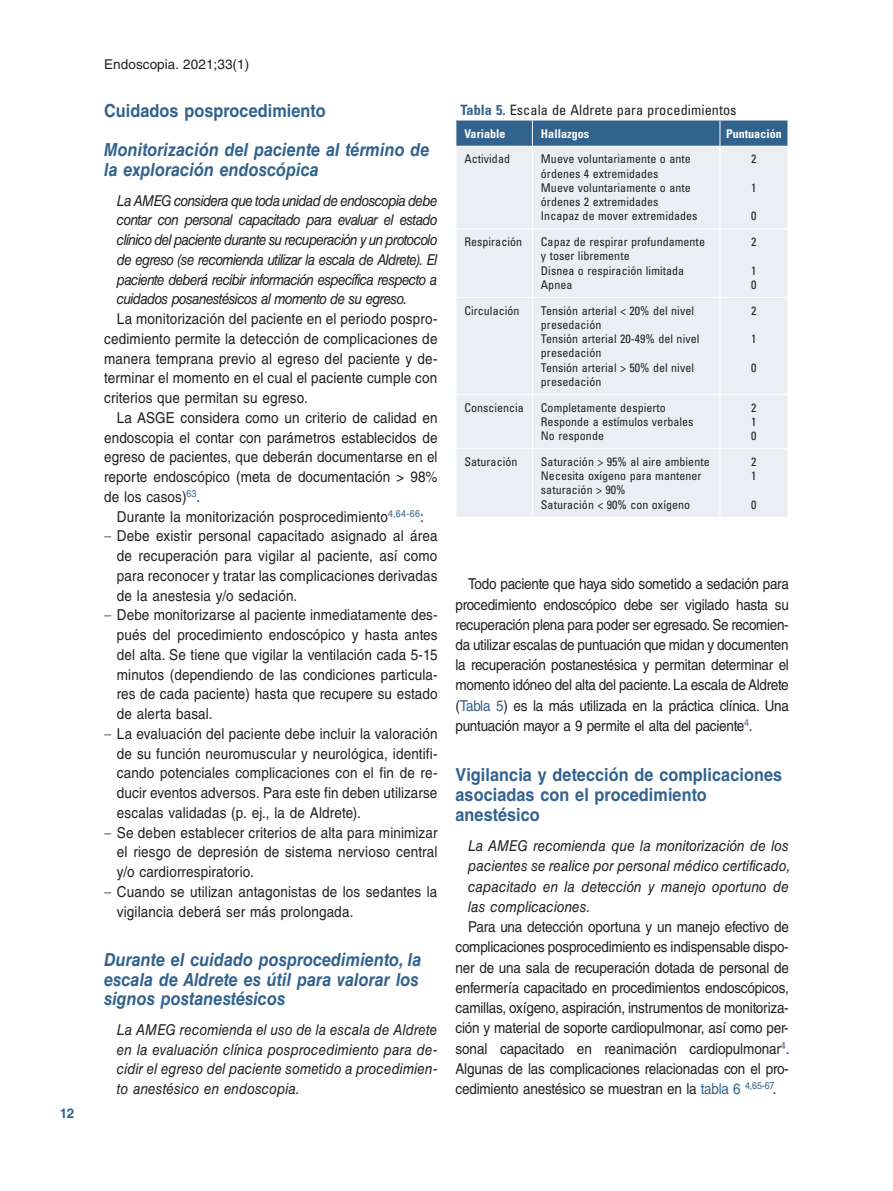
<style>
.page{position:relative;width:893px;height:1191px;background:#fff}
.page>*{position:absolute;margin:0;border:0;box-sizing:border-box;transform-origin:0 0}
.t1{font:italic 700 18px/19.8px "Helvetica LT Std";letter-spacing:.005em;color:#32628e;scale:.9 1}
.t2{font:700 18px/20.2px "Helvetica LT Std";letter-spacing:.005em;color:#32628e;scale:.9 1}
.t3{font:15px/19.8px "Helvetica LT Std";letter-spacing:.005em;color:#231f20;text-align:justify;scale:.9 1}
.t4{font:italic 15px/19.8px "Helvetica LT Std";letter-spacing:.005em;color:#231f20;text-align:justify;scale:.9 1}
.t5{font:condensed 14.25px "Univers LT Std";letter-spacing:.005em;color:#231f20}
.t6{font:13.5px "Helvetica LT Std";letter-spacing:.005em;color:#231f20}
.t7{font:700 13.5px "Helvetica LT Std";color:#32628e}
.t8{font:condensed 12px/14.2px "Univers LT Std";letter-spacing:.005em;color:#231f20}
.t9{font:700 condensed 12px "Univers LT Std";letter-spacing:.005em;color:#fff}
.s1{font-weight:700;color:#32628e}
.s2{color:#32628e}
</style>
<div class="page">
<div style="left:456px;top:147px;width:332px;height:370px;background:#ebeff4"></div>
<hr style="left:532px;top:147px;width:1px;height:82px;background:#fff">
<hr style="left:720px;top:147px;width:1px;height:82px;background:#fff">
<hr style="left:532px;top:229px;width:1px;height:68px;background:#fff">
<hr style="left:720px;top:229px;width:1px;height:68px;background:#fff">
<hr style="left:532px;top:298px;width:1px;height:96px;background:#fff">
<hr style="left:720px;top:298px;width:1px;height:96px;background:#fff">
<hr style="left:532px;top:395px;width:1px;height:53px;background:#fff">
<hr style="left:720px;top:395px;width:1px;height:53px;background:#fff">
<hr style="left:532px;top:449px;width:1px;height:68px;background:#fff">
<hr style="left:720px;top:449px;width:1px;height:68px;background:#fff">
<hr style="left:456px;top:229px;width:76px;height:1px;background:#fff">
<hr style="left:532px;top:229px;width:188px;height:1px;background:#fff">
<hr style="left:720px;top:229px;width:68px;height:1px;background:#fff">
<hr style="left:456px;top:297px;width:76px;height:1px;background:#fff">
<hr style="left:532px;top:297px;width:188px;height:1px;background:#fff">
<hr style="left:720px;top:297px;width:68px;height:1px;background:#fff">
<hr style="left:456px;top:394px;width:76px;height:1px;background:#fff">
<hr style="left:532px;top:394px;width:188px;height:1px;background:#fff">
<hr style="left:720px;top:394px;width:68px;height:1px;background:#fff">
<hr style="left:456px;top:448px;width:76px;height:1px;background:#fff">
<hr style="left:532px;top:448px;width:188px;height:1px;background:#fff">
<hr style="left:720px;top:448px;width:68px;height:1px;background:#fff">
<svg style="left:455px;top:120px;width:333px;height:26px;background:#3a6892"></svg>
<p class="t7" style="left:60px;top:1104px;width:16px">12</p>
<p class="t6" style="left:104px;top:57px;width:147px">Endoscopia. 2021;33(1)</p>
<p class="t2" style="left:104px;top:100px;width:248px">Cuidados posprocedimiento</p>
<p class="t1" style="left:104px;top:140px;width:363px">Monitorización del paciente al término de la exploración endoscópica</p>
<p class="t4" style="left:117px;top:190px;width:358px">La AMEG considera que toda unidad de endoscopia debe contar con personal capacitado para evaluar el estado clínico del paciente durante su recuperación y un protocolo de egreso (se recomienda utilizar la escala de Aldrete). El paciente deberá recibir información específica respecto a cuidados posanestésicos al momento de su egreso.</p>
<p class="t3" style="left:104px;top:309px;width:372px;text-indent:13px">La monitorización del paciente en el periodo pospro&shy;cedimiento permite la detección de complicaciones de manera temprana previo al egreso del paciente y de&shy;terminar el momento en el cual el paciente cumple con criterios que permitan su egreso.</p>
<p class="t3" style="left:104px;top:408px;width:372px;text-indent:13px">La ASGE considera como un criterio de calidad en endoscopia el contar con parámetros establecidos de egreso de pacientes, que deberán documentarse en el reporte endoscópico (meta de documentación &gt; 98% de los casos)<sup>63</sup>.</p>
<p class="t3" style="left:117px;top:506px;width:358px;text-align:left">Durante la monitorización posprocedimiento<sup>4,64-66</sup>:<br>Debe existir personal capacitado asignado al área de recuperación para vigilar al paciente, así como para reconocer y tratar las complicaciones derivadas de la anestesia y/o sedación.<br>Debe monitorizarse al paciente inmediatamente des&shy;pués del procedimiento endoscópico y hasta antes del alta. Se tiene que vigilar la ventilación cada 5-15 minutos (dependiendo de las condiciones particula&shy;res de cada paciente) hasta que recupere su estado de alerta basal.<br>La evaluación del paciente debe incluir la valoración de su función neuromuscular y neurológica, identifi&shy;cando potenciales complicaciones con el fin de re&shy;ducir eventos adversos. Para este fin deben utilizarse escalas validadas (p. ej., la de Aldrete).<br>Se deben establecer criterios de alta para minimizar el riesgo de depresión de sistema nervioso central y/o cardiorrespiratorio.<br>Cuando se utilizan antagonistas de los sedantes la vigilancia deberá ser más prolongada.</p>
<p class="t1" style="left:104px;top:949px;width:354px">Durante el cuidado posprocedimiento, la escala de Aldrete es útil para valorar los signos postanestésicos</p>
<p class="t4" style="left:117px;top:1019px;width:358px">La AMEG recomienda el uso de la escala de Aldrete en la evaluación clínica posprocedimiento para de&shy;cidir el egreso del paciente sometido a procedimien&shy;to anestésico en endoscopia.</p>
<p class="t5" style="left:460px;top:100px;width:278px"><span class="s1">Tabla 5.</span> Escala de Aldrete para procedimientos</p>
<p class="t9" style="left:464px;top:126px;width:43px">Variable</p>
<p class="t9" style="left:541px;top:126px;width:50px">Hallazgos</p>
<p class="t9" style="left:726px;top:126px;width:57px">Puntuación</p>
<p class="t8" style="left:464px;top:152px;width:47px">Actividad</p>
<p class="t8" style="left:541px;top:152px;width:158px">Mueve voluntariamente o ante órdenes 4 extremidades<br>Mueve voluntariamente o ante órdenes 2 extremidades<br>Incapaz de mover extremidades</p>
<p class="t8" style="left:751px;top:152px;width:7px">2</p>
<p class="t8" style="left:751px;top:180px;width:7px">1</p>
<p class="t8" style="left:751px;top:209px;width:7px">0</p>
<p class="t8" style="left:464px;top:235px;width:59px">Respiración</p>
<p class="t8" style="left:541px;top:235px;width:166px">Capaz de respirar profundamente y toser libremente<br>Disnea o respiración limitada<br>Apnea</p>
<p class="t8" style="left:751px;top:235px;width:7px">2</p>
<p class="t8" style="left:751px;top:263px;width:7px">1<br>0</p>
<p class="t8" style="left:464px;top:303px;width:57px">Circulación</p>
<p class="t8" style="left:541px;top:303px;width:160px">Tensión arterial &lt; 20% del nivel presedación<br>Tensión arterial 20-49% del nivel presedación<br>Tensión arterial &gt; 50% del nivel presedación</p>
<p class="t8" style="left:751px;top:303px;width:7px">2</p>
<p class="t8" style="left:751px;top:331px;width:7px">1</p>
<p class="t8" style="left:751px;top:360px;width:7px">0</p>
<p class="t8" style="left:464px;top:400px;width:61px">Consciencia</p>
<p class="t8" style="left:541px;top:400px;width:154px">Completamente despierto<br>Responde a estímulos verbales<br>No responde</p>
<p class="t8" style="left:751px;top:400px;width:7px;text-align:justify">2<br>1<br>0</p>
<p class="t8" style="left:464px;top:454px;width:55px">Saturación</p>
<p class="t8" style="left:541px;top:454px;width:170px">Saturación &gt; 95% al aire ambiente<br>Necesita oxígeno para mantener saturación &gt; 90%<br>Saturación &lt; 90% con oxígeno</p>
<p class="t8" style="left:751px;top:454px;width:7px">2<br>1</p>
<p class="t8" style="left:751px;top:497px;width:7px">0</p>
<p class="t3" style="left:455px;top:574px;width:372px;line-height:20.2px;text-indent:13px">Todo paciente que haya sido sometido a sedación para procedimiento endoscópico debe ser vigilado hasta su recuperación plena para poder ser egresado. Se recomien&shy;da utilizar escalas de puntuación que midan y documenten la recuperación postanestésica y permitan determinar el momento idóneo del alta del paciente. La escala de Aldrete (<span class="s2">Tabla 5</span>) es la más utilizada en la práctica clínica. Una puntuación mayor a 9 permite el alta del paciente<sup>4</sup>.</p>
<p class="t2" style="left:455px;top:764px;width:364px">Vigilancia y detección de complicaciones asociadas con el procedimiento anestésico</p>
<p class="t4" style="left:468px;top:835px;width:360px;line-height:20.2px">La AMEG recomienda que la monitorización de los pacientes se realice por personal médico certificado, capacitado en la detección y manejo oportuno de las complicaciones.</p>
<p class="t3" style="left:455px;top:916px;width:373px;line-height:20.2px;text-indent:13px">Para una detección oportuna y un manejo efectivo de complicaciones posprocedimiento es indispensable dispo&shy;ner de una sala de recuperación dotada de personal de enfermería capacitado en procedimientos endoscópicos, camillas, oxígeno, aspiración, instrumentos de monitoriza&shy;ción y material de soporte cardiopulmonar, así como per&shy;sonal capacitado en reanimación cardiopulmonar<sup>4</sup>.<br>Algunas de las complicaciones relacionadas con el pro&shy;cedimiento anestésico se muestran en la <span class="s2">tabla 6</span> <sup>4,65-67</sup>.</p>
</div>
